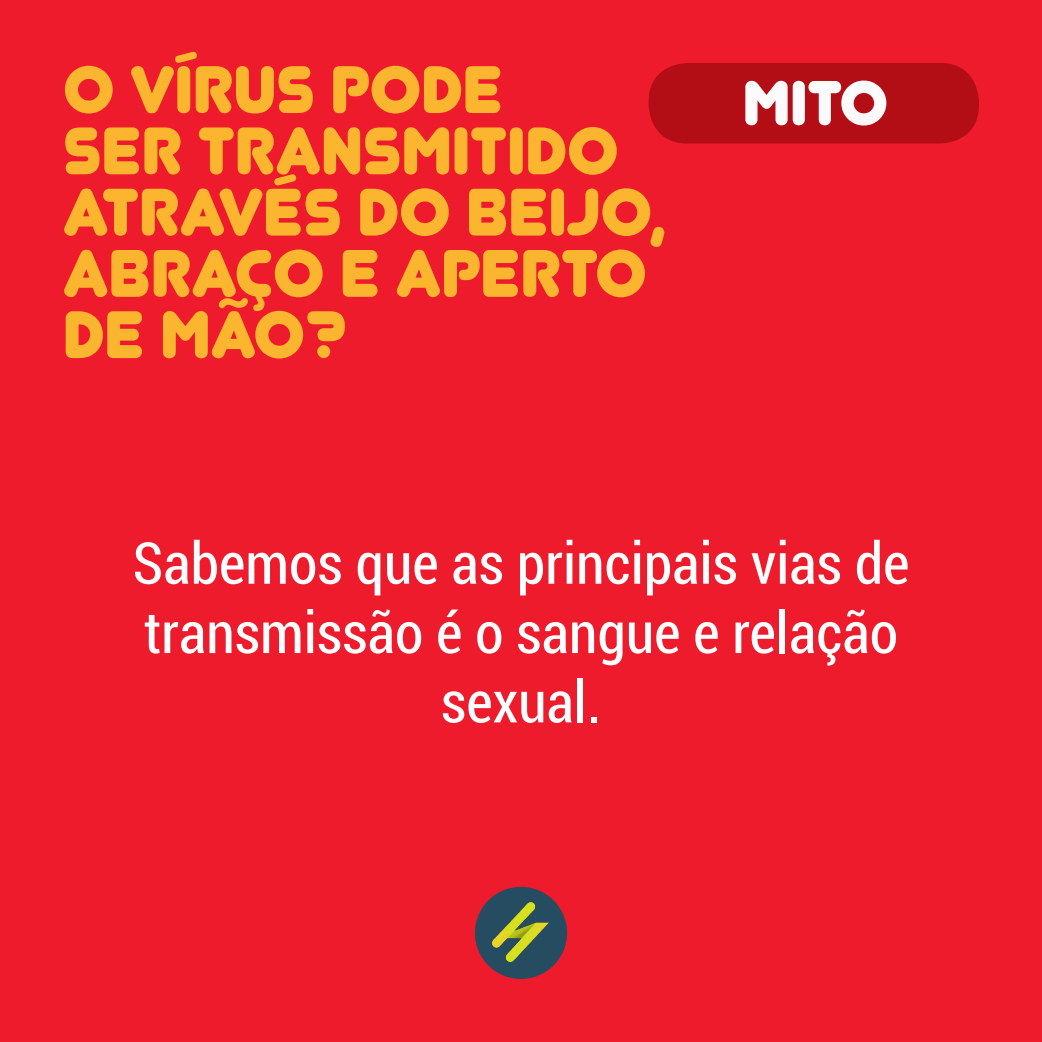
<style>
.page{position:relative;width:1042px;height:1042px;background:#ee1b2d}
.page>*{position:absolute;margin:0;border:0;box-sizing:border-box;transform-origin:0 0}
.t1{font:66.5px/61.2px "Junegull";color:#fcb52e}
.t2{font:62.65px "Junegull";color:#fcfafa}
.t3{font:condensed 57.75px/69.3px "Roboto";color:#fff;text-align:center}
</style>
<div class="page">
<div style="left:648px;top:63px;width:331px;height:81px;background:#b30e15;border-radius:39px"></div>
<div style="left:475px;top:887px;width:92px;height:92px;background:#264c61;border-radius:50%"></div>
<img style="left:485px;top:897px;width:70px;height:70px">
<p class="t1" style="left:63px;top:59px;width:604px">O VÍRUS PODE<br>SER TRANSMITIDO<br>ATRAVÉS DO BEIJO,<br>ABRAÇO E APERTO<br>DE MÃO?</p>
<p class="t2" style="left:743px;top:66px;width:147px">MITO</p>
<p class="t3" style="left:132px;top:526px;width:778px">Sabemos que as principais vias de transmissão é o sangue e relação sexual.</p>
</div>
